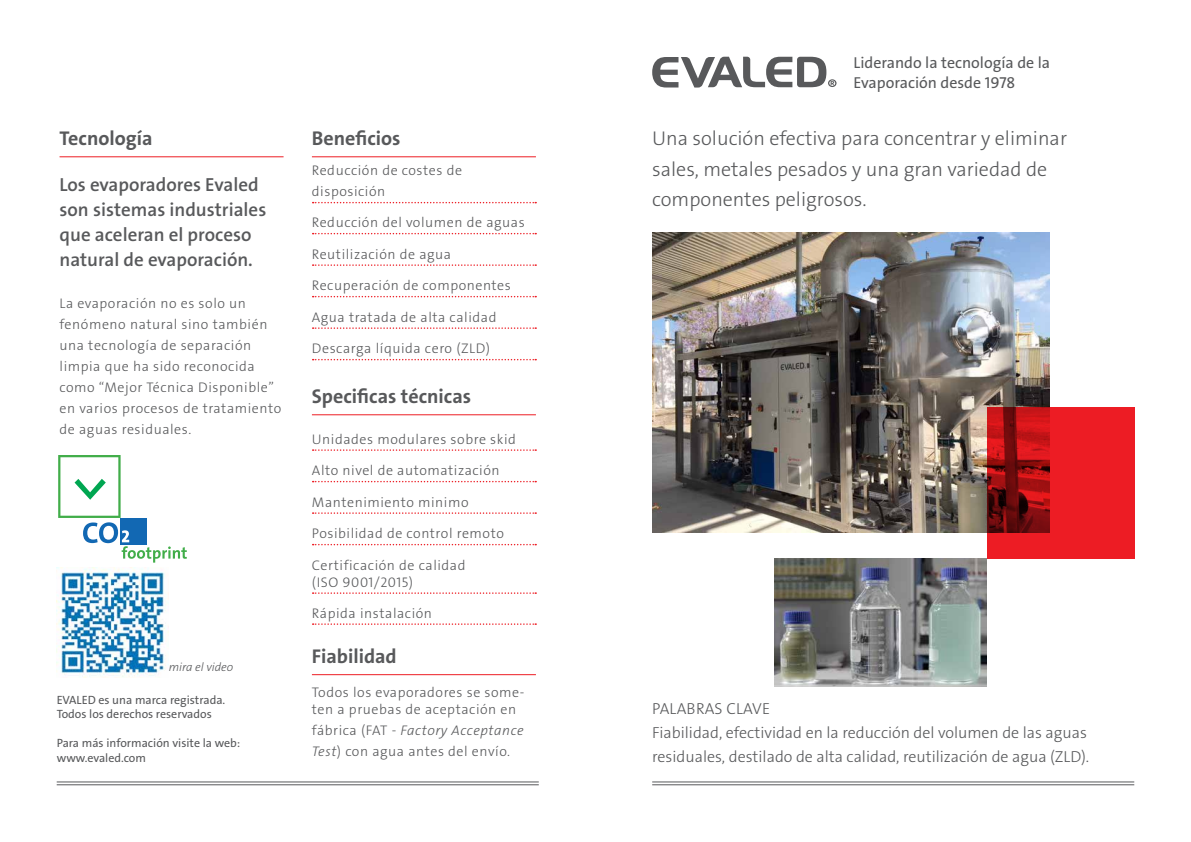
<style>
.page{position:relative;width:1191px;height:842px;background:#fff}
.page>*{position:absolute;margin:0;border:0;box-sizing:border-box;transform-origin:0 0}
.t1{font:20px/30.5px "The Sans Veolia W3 Lig";color:#58595b}
.t2{font:20px "The Sans Veolia W7 Bld";color:#58595b}
.t3{font:19px/25px "The Sans Veolia W6 Se Bld";color:#58595b}
.t4{font:16px/24px "The Sans Veolia W3 Lig";color:#58595b}
.t5{font:15.9px/19.1px "The Sans Veolia W5 Pla";color:#58595b}
.t6{font:14px/21px "The Sans Veolia W3 Lig";letter-spacing:.04em;color:#58595b}
.t7{font:14px "The Sans Veolia W3 Lig It";letter-spacing:.04em;color:#58595b}
.t8{font:12px/14.4px "The Sans Veolia W5 Pla";color:#58595b}
.t9{font:12px "The Sans Veolia W3 Lig It";color:#58595b}
.s1{font-family:"The Sans Veolia W3 Lig"}
.s2{font-family:"The Sans Veolia W3 Lig It"}
</style>
<div class="page">
<img style="left:652px;top:232px;width:397px;height:301px">
<img style="left:57px;top:567px;width:112px;height:111px">
<hr style="left:57px;top:784px;width:482px;height:1px;background:#58595b">
<hr style="left:57px;top:781px;width:482px;height:1px;background:#58595b">
<hr style="left:652px;top:784px;width:482px;height:1px;background:#58595b">
<hr style="left:652px;top:781px;width:482px;height:1px;background:#58595b">
<svg style="left:652px;top:57px;width:184px;height:31px"></svg>
<hr style="left:60px;top:157px;width:223px;height:1px;background:#ed1d24">
<hr style="left:312px;top:157px;width:224px;height:1px;background:#ed1d24">
<svg style="left:313px;top:202px;width:223px;height:1px"></svg>
<svg style="left:313px;top:233px;width:223px;height:1px"></svg>
<svg style="left:313px;top:264px;width:223px;height:2px"></svg>
<svg style="left:313px;top:296px;width:223px;height:1px"></svg>
<svg style="left:313px;top:327px;width:223px;height:2px"></svg>
<svg style="left:313px;top:359px;width:223px;height:1px"></svg>
<svg style="left:986px;top:407px;width:148px;height:151px;background:#cd181e"></svg>
<svg style="left:58px;top:455px;width:129px;height:108px"></svg>
<img style="left:774px;top:558px;width:212px;height:129px">
<hr style="left:312px;top:674px;width:224px;height:1px;background:#ed1d24">
<hr style="left:312px;top:414px;width:224px;height:1px;background:#ed1d24">
<svg style="left:313px;top:449px;width:223px;height:2px"></svg>
<svg style="left:313px;top:481px;width:223px;height:1px"></svg>
<svg style="left:313px;top:512px;width:223px;height:2px"></svg>
<svg style="left:313px;top:544px;width:223px;height:1px"></svg>
<svg style="left:313px;top:592px;width:223px;height:2px"></svg>
<svg style="left:313px;top:623px;width:223px;height:2px"></svg>
<h1 class="t2" style="left:60px;top:125px;width:94px">Tecnología</h1>
<h2 class="t3" style="left:60px;top:172px;width:208px">Los evaporadores Evaled son sistemas industriales que aceleran el proceso natural de evaporación.</h2>
<p class="t6" style="left:60px;top:293px;width:223px">La evaporación no es solo un fenómeno natural sino también una tecnología de separación limpia que ha sido reconocida como “Mejor Técnica Disponible” en varios procesos de tratamiento de aguas residuales.</p>
<p class="t9" style="left:169px;top:659px;width:66px">mira el video</p>
<p class="t8" style="left:57px;top:693px;width:170px">EVALED es una marca registrada.<br>Todos los derechos reservados</p>
<p class="t8" style="left:57px;top:736px;width:185px">Para más información visite la web: www.evaled.com</p>
<h1 class="t2" style="left:312px;top:125px;width:90px">Beneficios</h1>
<p class="t6" style="left:312px;top:160px;width:152px">Reducción de costes de disposición</p>
<p class="t6" style="left:312px;top:212px;width:214px">Reducción del volumen de aguas</p>
<p class="t6" style="left:312px;top:244px;width:141px">Reutilización de agua</p>
<p class="t6" style="left:312px;top:275px;width:200px">Recuperación de componentes</p>
<p class="t6" style="left:312px;top:307px;width:186px">Agua tratada de alta calidad</p>
<p class="t6" style="left:312px;top:338px;width:179px">Descarga líquida cero (ZLD)</p>
<h1 class="t2" style="left:312px;top:383px;width:161px">Specificas técnicas</h1>
<p class="t6" style="left:312px;top:428px;width:205px">Unidades modulares sobre skid</p>
<p class="t6" style="left:312px;top:460px;width:189px">Alto nivel de automatización</p>
<p class="t6" style="left:312px;top:491px;width:158px">Mantenimiento minimo</p>
<p class="t6" style="left:312px;top:523px;width:194px">Posibilidad de control remoto</p>
<p class="t6" style="left:312px;top:556px;width:155px;line-height:17px">Certificación de calidad (ISO 9001/2015)</p>
<p class="t6" style="left:312px;top:602px;width:122px">Rápida instalación</p>
<h1 class="t2" style="left:312px;top:643px;width:86px">Fiabilidad</h1>
<p class="t6" style="left:312px;top:684px;width:214px;line-height:17px">Todos los evaporadores se some&shy;ten a pruebas de aceptación en</p>
<p class="t7" style="left:312px;top:721px;width:213px"><span class="s1">fábrica (FAT -</span> Factory Acceptance</p>
<p class="t6" style="left:312px;top:741px;width:200px"><span class="s2">Test</span>) con agua antes del envío.</p>
<p class="t5" style="left:853px;top:54px;width:198px">Liderando la tecnología de la<br>Evaporación desde 1978</p>
<h1 class="t1" style="left:652px;top:123px;width:416px">Una solución efectiva para concentrar y eliminar sales, metales pesados y una gran variedad de componentes peligrosos.</h1>
<p class="t4" style="left:652px;top:696px;width:438px">PALABRAS CLAVE<br>Fiabilidad, efectividad en la reducción del volumen de las aguas residuales, destilado de alta calidad, reutilización de agua (ZLD).</p>
</div>
